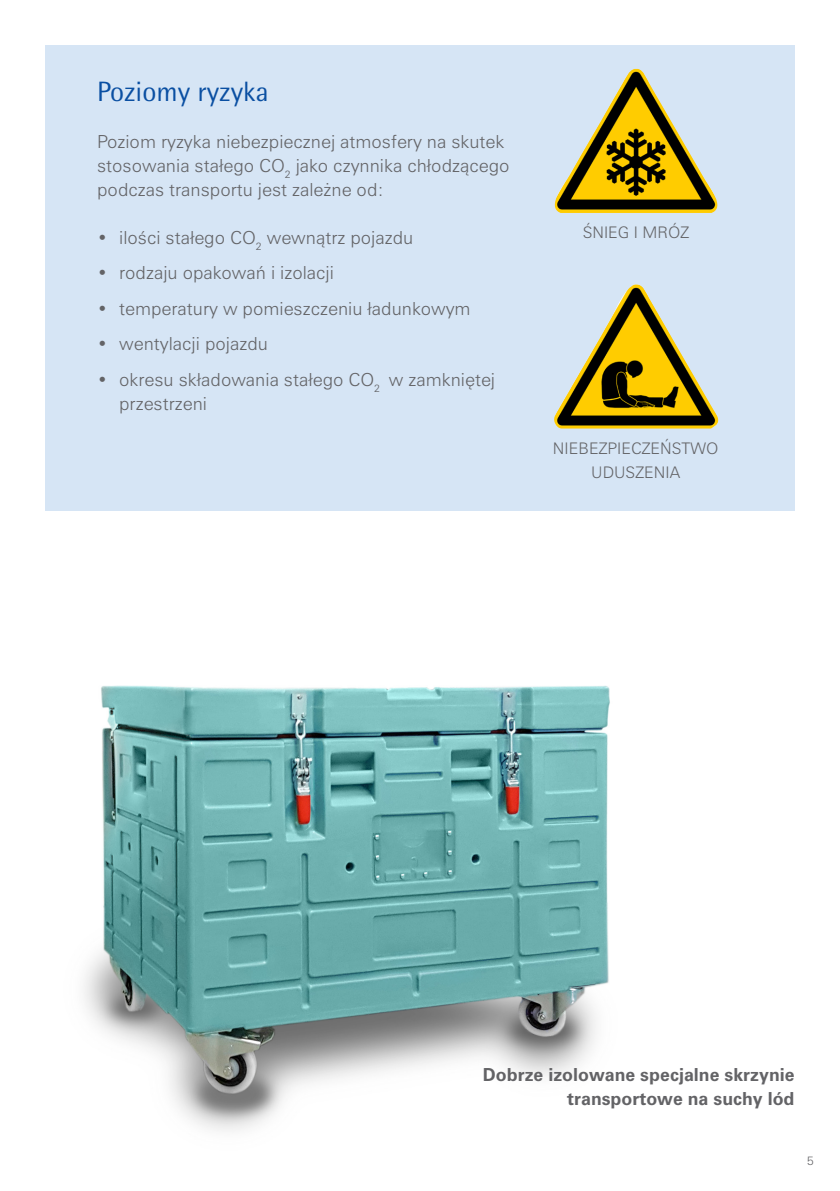
<style>
.page{position:relative;width:840px;height:1191px;background:#fff}
.page>*{position:absolute;margin:0;border:0;box-sizing:border-box;transform-origin:0 0}
.mały_tytuł{font:28px "Rotis Semi Sans W1 G";color:#0a4fa2}
.T1_wciecie_1{font:300 18px/24px "Univers";color:#636366}
.T1{font:300 18px/24px "Univers";color:#636366}
.T1-2{font:700 18px "Univers";color:#636366}
.T1-3{font:300 16px "Univers";color:#636366}
.t1{font:300 12px "Univers";color:#636366}
</style>
<div class="page">
<div style="left:45px;top:45px;width:749px;height:465px;background:#d6e5f5"></div>
<img style="left:554px;top:69px;width:164px;height:144px">
<img style="left:554px;top:284px;width:164px;height:144px">
<img style="left:84px;top:685px;width:526px;height:446px">
<p class="mały_tytuł" style="left:97px;top:75px;width:173px">Poziomy ryzyka</p>
<p class="T1" style="left:97px;top:129px;width:414px">Poziom ryzyka niebezpiecznej atmosfery na skutek stosowania stałego CO<sub>2</sub> jako czynnika chłodzącego podczas transportu jest zależne od:</p>
<p class="T1_wciecie_1" style="left:97px;top:225px;width:317px">• ilości stałego CO<sub>2</sub> wewnątrz pojazdu</p>
<p class="T1_wciecie_1" style="left:97px;top:261px;width:238px">• rodzaju opakowań i izolacji</p>
<p class="T1_wciecie_1" style="left:97px;top:296px;width:375px">• temperatury w pomieszczeniu ładunkowym</p>
<p class="T1_wciecie_1" style="left:97px;top:331px;width:172px">• wentylacji pojazdu</p>
<p class="T1_wciecie_1" style="left:119px;top:367px;width:377px;text-indent:-22px">• okresu składowania stałego CO<sub>2</sub> w zamkniętej przestrzeni</p>
<p class="T1-3" style="left:582px;top:222px;width:108px">ŚNIEG I MRÓZ</p>
<p class="T1-3" style="left:552px;top:438px;width:167px">NIEBEZPIECZEŃSTWO</p>
<p class="T1-3" style="left:591px;top:462px;width:90px">UDUSZENIA</p>
<p class="T1-2" style="left:482px;top:1063px;width:313px">Dobrze izolowane specjalne skrzynie</p>
<p class="T1-2" style="left:567px;top:1087px;width:229px">transportowe na suchy lód</p>
<p class="t1" style="left:806px;top:1153px;width:8px">5</p>
</div>
